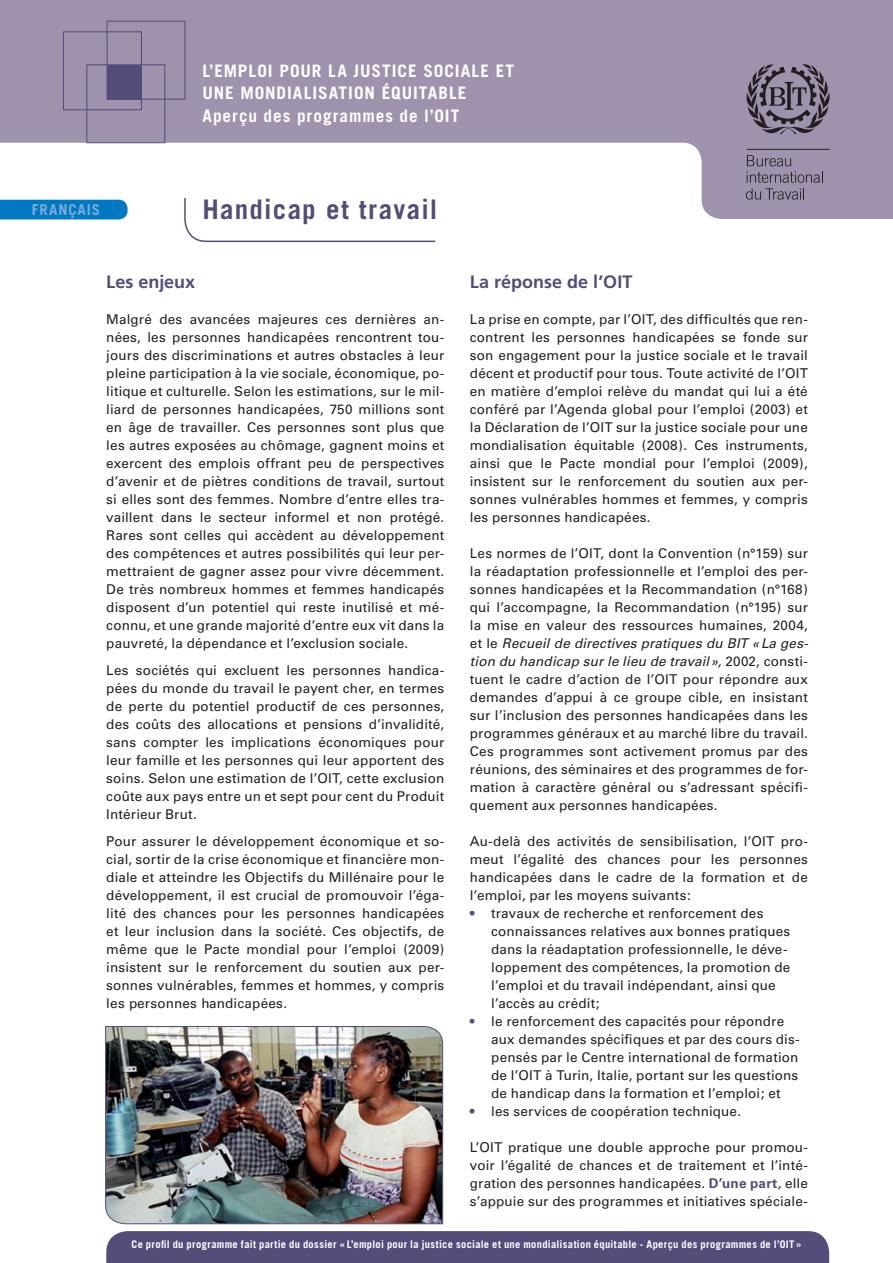
<style>
.page{position:relative;width:893px;height:1263px;background:#fff}
.page>*{position:absolute;margin:0;border:0;box-sizing:border-box;transform-origin:0 0}
.t1{font:700 27px "Trade Gothic";letter-spacing:.045em;color:#554d79}
.t2{font:700 18px "Frutiger";color:#554d79}
.t3{font:700 17.25px/22.5px "Trade Gothic";letter-spacing:.055em;color:#fff}
.t4{font:700 15px "Trade Gothic";letter-spacing:.065em;color:#7aabdb}
.t5{font:13.5px/18px "Univers";letter-spacing:.015em;color:#231f20;text-align:justify}
.t6{font:700 10.5px "Trade Gothic";letter-spacing:.03em;color:#fff}
.s1{font-style:italic}
.s2{color:#554d79}
.s3{font-weight:700;color:#554d79}
</style>
<div class="page">
<svg style="left:0;top:0;width:893px;height:219px;fill:#9e92ac"></svg>
<div style="left:107px;top:65px;width:34px;height:34px;background:#554d79"></div>
<div style="left:107px;top:21px;width:78px;height:79px;border:1px solid #554d79"></div>
<div style="left:63px;top:31px;width:79px;height:79px;border:1px solid #554d79"></div>
<div style="left:86px;top:64px;width:79px;height:79px;border:1px solid #554d79"></div>
<div style="left:106px;top:1231px;width:723px;height:32px;background:#554d79"></div>
<div style="left:0;top:200px;width:128px;height:19px;background:#0079c2"></div>
<hr style="left:747px;top:149px;width:82px;height:1px;background:#231f20">
<svg style="left:746px;top:155px;width:77px;height:45px;background:#8d8299"></svg>
<svg style="left:746px;top:64px;width:84px;height:72px;background:#766d7f"></svg>
<svg style="left:183px;top:197px;width:254px;height:46px"></svg>
<img style="left:105px;top:1026px;width:338px;height:198px">
<p class="t4" style="left:32px;top:200px;width:70px">FRANÇAIS</p>
<p class="t3" style="left:202px;top:59px;width:313px">L’EMPLOI POUR LA JUSTICE SOCIALE ET<br>UNE MONDIALISATION ÉQUITABLE<br>Aperçu des programmes de l’OIT</p>
<h1 class="t1" style="left:202px;top:193px;width:236px">Handicap et travail</h1>
<h2 class="t2" style="left:106px;top:271px;width:90px">Les enjeux</h2>
<p class="t5" style="left:106px;top:310px;width:340px">Malgré des avancées majeures ces dernières an&shy;nées, les personnes handicapées rencontrent tou&shy;jours des discriminations et autres obstacles à leur pleine participation à la vie sociale, économique, po&shy;litique et culturelle. Selon les estimations, sur le mil&shy;liard de personnes handicapées, 750 millions sont en âge de travailler. Ces personnes sont plus que les autres exposées au chômage, gagnent moins et exercent des emplois offrant peu de perspectives d’avenir et de piètres conditions de travail, surtout si elles sont des femmes. Nombre d’entre elles tra&shy;vaillent dans le secteur informel et non protégé.<br>Rares sont celles qui accèdent au développement des compétences et autres possibilités qui leur per&shy;mettraient de gagner assez pour vivre décemment.<br>De très nombreux hommes et femmes handicapés disposent d’un potentiel qui reste inutilisé et mé&shy;connu, et une grande majorité d’entre eux vit dans la pauvreté, la dépendance et l’exclusion sociale.</p>
<p class="t5" style="left:106px;top:661px;width:340px">Les sociétés qui excluent les personnes handica&shy;pées du monde du travail le payent cher, en termes de perte du potentiel productif de ces personnes, des coûts des allocations et pensions d’invalidité, sans compter les implications économiques pour leur famille et les personnes qui leur apportent des soins. Selon une estimation de l’OIT, cette exclusion coûte aux pays entre un et sept pour cent du Produit Intérieur Brut.</p>
<p class="t5" style="left:106px;top:832px;width:340px">Pour assurer le développement économique et so&shy;cial, sortir de la crise économique et financière mon&shy;diale et atteindre les Objectifs du Millénaire pour le développement, il est crucial de promouvoir l’éga&shy;lité des chances pour les personnes handicapées et leur inclusion dans la société. Ces objectifs, de même que le Pacte mondial pour l’emploi (2009) insistent sur le renforcement du soutien aux per&shy;sonnes vulnérables, femmes et hommes, y compris les personnes handicapées.</p>
<h2 class="t2" style="left:470px;top:271px;width:164px">La réponse de l’OIT</h2>
<p class="t5" style="left:470px;top:310px;width:340px">La prise en compte, par l’OIT, des difficultés que ren&shy;contrent les personnes handicapées se fonde sur son engagement pour la justice sociale et le travail décent et productif pour tous. Toute activité de l’OIT en matière d’emploi relève du mandat qui lui a été conféré par l’Agenda global pour l’emploi (2003) et la Déclaration de l’OIT sur la justice sociale pour une mondialisation équitable (2008). Ces instruments, ainsi que le Pacte mondial pour l’emploi (2009), insistent sur le renforcement du soutien aux per&shy;sonnes vulnérables hommes et femmes, y compris les personnes handicapées.</p>
<p class="t5" style="left:470px;top:544px;width:340px">Les normes de l’OIT, dont la Convention (n°159) sur la réadaptation professionnelle et l’emploi des per&shy;sonnes handicapées et la Recommandation (n°168) qui l’accompagne, la Recommandation (n°195) sur la mise en valeur des ressources humaines, 2004, et le <span class="s1">Recueil de directives pratiques du BIT « La ges&shy;tion du handicap sur le lieu de travail »,</span> 2002, consti&shy;tuent le cadre d’action de l’OIT pour répondre aux demandes d’appui à ce groupe cible, en insistant sur l’inclusion des personnes handicapées dans les programmes généraux et au marché libre du travail.<br>Ces programmes sont activement promus par des réunions, des séminaires et des programmes de for&shy;mation à caractère général ou s’adressant spécifi&shy;quement aux personnes handicapées.</p>
<p class="t5" style="left:470px;top:832px;width:340px">Au-delà des activités de sensibilisation, l’OIT pro&shy;meut l’égalité des chances pour les personnes handicapées dans le cadre de la formation et de l’emploi, par les moyens suivants:</p>
<p class="t5" style="left:491px;top:904px;width:301px;text-align:left;text-indent:-21px"><span class="s2">•</span> travaux de recherche et renforcement des connaissances relatives aux bonnes pratiques dans la réadaptation professionnelle, le déve&shy;loppement des compétences, la promotion de l’emploi et du travail indépendant, ainsi que l’accès au crédit;</p>
<p class="t5" style="left:491px;top:1012px;width:310px;text-align:left;text-indent:-21px"><span class="s2">•</span> le renforcement des capacités pour répondre aux demandes spécifiques et par des cours dis&shy;pensés par le Centre international de formation de l’OIT à Turin, Italie, portant sur les questions de handicap dans la formation et l’emploi; et</p>
<p class="t5" style="left:470px;top:1102px;width:273px"><span class="s2">•</span> les services de coopération technique.</p>
<p class="t5" style="left:470px;top:1138px;width:340px">L’OIT pratique une double approche pour promou&shy;voir l’égalité de chances et de traitement et l’inté&shy;gration des personnes handicapées. <span class="s3">D’une part,</span> elle s’appuie sur des programmes et initiatives spéciale-</p>
<p class="t6" style="left:132px;top:1237px;width:672px">Ce profil du programme fait partie du dossier « L’emploi pour la justice sociale et une mondialisation équitable - Aperçu des programmes de l’OIT »</p>
</div>
